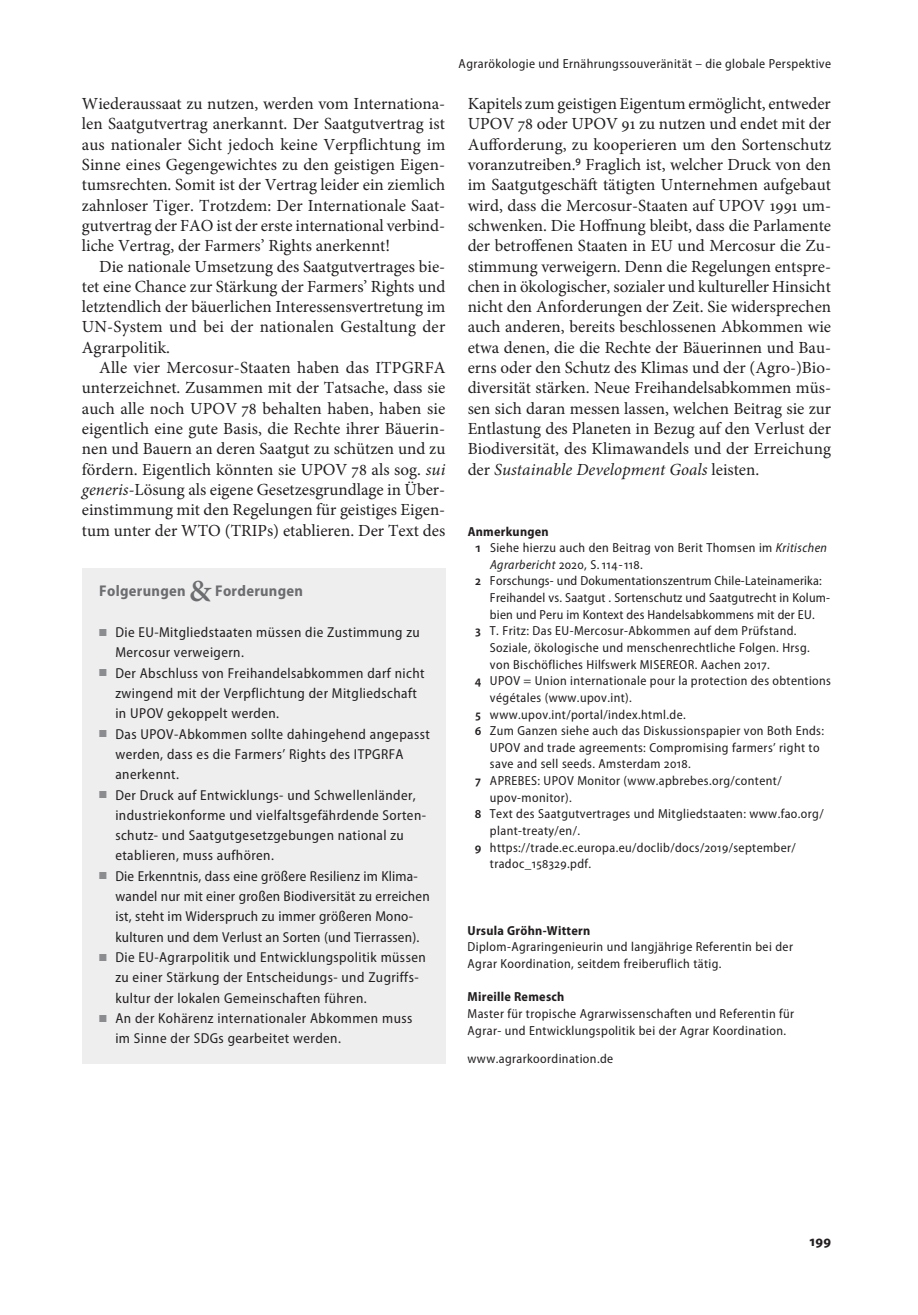
<style>
.page{position:relative;width:918px;height:1315px;background:#fff}
.page>*{position:absolute;margin:0;border:0;box-sizing:border-box;transform-origin:0 0}
.t1{font:16.97px/20.3px "Minion Pro";color:#231f20;text-align:justify}
.t2{font:700 semi-condensed 15.58px "Myriad Pro";letter-spacing:.02em;color:#6c6d70}
.t3{font:700 semi-condensed 14.88px "Myriad Pro";color:#231f20}
.t4{font:semi-condensed 14.35px/20.3px "Myriad Pro";letter-spacing:.03em;color:#231f20}
.t5{font:semi-condensed 13.12px/16.6px "Myriad Pro";letter-spacing:.03em;color:#231f20}
.t6{font:700 semi-condensed 13.12px "Myriad Pro";letter-spacing:.02em;color:#231f20}
.s1{font-style:italic}
.s2{font-family:"Minion Pro";font-weight:600;font-stretch:normal;font-size:30.8px}
.s3{color:#8a8c8f}
.s4{font-family:"Myriad Pro";font-stretch:semi-condensed;font-size:17.5px}
.s5{font-weight:600}
</style>
<div class="page">
<div style="left:82px;top:567px;width:363px;height:496px;background:#eeeeef"></div>
<p class="t1" style="left:82px;top:94px;width:365px">Wiederaussaat zu nutzen, werden vom Internationa&shy;len Saatgutvertrag anerkannt. Der Saatgutvertrag ist aus nationaler Sicht jedoch keine Verpflichtung im Sinne eines Gegengewichtes zu den geistigen Eigen&shy;tumsrechten. Somit ist der Vertrag leider ein ziemlich zahnloser Tiger. Trotzdem: Der Internationale Saat&shy;gutvertrag der FAO ist der erste international verbind&shy;liche Vertrag, der Farmers’ Rights anerkennt!</p>
<p class="t1" style="left:82px;top:256px;width:365px;text-indent:17px">Die nationale Umsetzung des Saatgutvertrages bie&shy;tet eine Chance zur Stärkung der Farmers’ Rights und letztendlich der bäuerlichen Interessensvertretung im UN-System und bei der nationalen Gestaltung der Agrarpolitik.</p>
<p class="t1" style="left:82px;top:357px;width:365px;text-indent:17px">Alle vier Mercosur-Staaten haben das ITPGRFA unterzeichnet. Zusammen mit der Tatsache, dass sie auch alle noch UPOV 78 behalten haben, haben sie eigentlich eine gute Basis, die Rechte ihrer Bäuerin&shy;nen und Bauern an deren Saatgut zu schützen und zu fördern. Eigentlich könnten sie UPOV 78 als sog. <span class="s1">sui generis-</span>Lösung als eigene Gesetzesgrundlage in Über&shy;einstimmung mit den Regelungen für geistiges Eigen&shy;tum unter der WTO (TRIPs) etablieren. Der Text des</p>
<p class="t2" style="left:99px;top:582px;width:205px">Folgerungen <span class="s2">&amp;</span> Forderungen</p>
<p class="t4" style="left:115px;top:622px;width:306px;text-indent:-16px"><span class="s3">■</span> Die EU-Mitgliedstaaten müssen die Zustimmung zu<br>Mercosur verweigern.</p>
<p class="t4" style="left:115px;top:663px;width:311px;text-indent:-16px"><span class="s3">■</span> Der Abschluss von Freihandelsabkommen darf nicht zwingend mit der Verpflichtung der Mitgliedschaft in UPOV gekoppelt werden.</p>
<p class="t4" style="left:115px;top:724px;width:316px;text-indent:-16px"><span class="s3">■</span> Das UPOV-Abkommen sollte dahingehend angepasst werden, dass es die Farmers’ Rights des ITPGRFA anerkennt.</p>
<p class="t4" style="left:115px;top:785px;width:311px;text-indent:-16px"><span class="s3">■</span> Der Druck auf Entwicklungs- und Schwellenländer, industriekonforme und vielfaltsgefährdende Sorten&shy;schutz- und Saatgutgesetzgebungen national zu etablieren, muss aufhören.</p>
<p class="t4" style="left:115px;top:866px;width:316px;text-indent:-16px"><span class="s3">■</span> Die Erkenntnis, dass eine größere Resilienz im Klima&shy;wandel nur mit einer großen Biodiversität zu erreichen ist, steht im Widerspruch zu immer größeren Mono&shy;kulturen und dem Verlust an Sorten (und Tierrassen).</p>
<p class="t4" style="left:115px;top:947px;width:312px;text-indent:-16px"><span class="s3">■</span> Die EU-Agrarpolitik und Entwicklungspolitik müssen zu einer Stärkung der Entscheidungs- und Zugriffs&shy;kultur der lokalen Gemeinschaften führen.</p>
<p class="t4" style="left:115px;top:1008px;width:298px;text-indent:-16px"><span class="s3">■</span> An der Kohärenz internationaler Abkommen muss im Sinne der SDGs gearbeitet werden.</p>
<p class="t5" style="left:458px;top:56px;width:374px">Agrarökologie und Ernährungssouveränität – die globale Perspektive</p>
<p class="t1" style="left:468px;top:94px;width:365px">Kapitels zum geistigen Eigentum ermöglicht, entweder UPOV 78 oder UPOV 91 zu nutzen und endet mit der Aufforderung, zu kooperieren um den Sortenschutz voranzutreiben.<span class="s4">9</span> Fraglich ist, welcher Druck von den im Saatgutgeschäft tätigten Unternehmen aufgebaut wird, dass die Mercosur-Staaten auf UPOV 1991 um&shy;schwenken. Die Hoffnung bleibt, dass die Parlamente der betroffenen Staaten in EU und Mercosur die Zu&shy;stimmung verweigern. Denn die Regelungen entspre&shy;chen in ökologischer, sozialer und kultureller Hinsicht nicht den Anforderungen der Zeit. Sie widersprechen auch anderen, bereits beschlossenen Abkommen wie etwa denen, die die Rechte der Bäuerinnen und Bau&shy;erns oder den Schutz des Klimas und der (Agro-)Bio&shy;diversität stärken. Neue Freihandelsabkommen müs&shy;sen sich daran messen lassen, welchen Beitrag sie zur Entlastung des Planeten in Bezug auf den Verlust der Biodiversität, des Klimawandels und der Erreichung der <span class="s1">Sustainable Development Goals</span> leisten.</p>
<p class="t6" style="left:468px;top:524px;width:83px">Anmerkungen</p>
<p class="t5" style="left:475px;top:540px;width:354px"><span class="s5">1</span> Siehe hierzu auch den Beitrag von Berit Thomsen im <span class="s1">Kritischen</span></p>
<p class="t5" style="left:490px;top:556px;width:154px"><span class="s1">Agrarbericht</span> 2020, S. 114-118.</p>
<p class="t5" style="left:475px;top:573px;width:349px"><span class="s5">2</span> Forschungs- und Dokumentationszentrum Chile-Lateinamerika:</p>
<p class="t5" style="left:490px;top:589px;width:342px">Freihandel vs. Saatgut . Sortenschutz und Saatgutrecht in Kolum-</p>
<p class="t5" style="left:490px;top:606px;width:326px">bien und Peru im Kontext des Handelsabkommens mit der EU.</p>
<p class="t5" style="left:475px;top:623px;width:323px"><span class="s5">3</span> T. Fritz: Das EU-Mercosur-Abkommen auf dem Prüfstand.</p>
<p class="t5" style="left:490px;top:639px;width:321px">Soziale, ökologische und menschenrechtliche Folgen. Hrsg.</p>
<p class="t5" style="left:490px;top:656px;width:281px">von Bischöfliches Hilfswerk MISEREOR. Aachen 2017.</p>
<p class="t5" style="left:475px;top:673px;width:358px"><span class="s5">4</span> UPOV = Union internationale pour la protection des obtentions</p>
<p class="t5" style="left:490px;top:689px;width:143px">végétales (www.upov.int).</p>
<p class="t5" style="left:475px;top:706px;width:212px"><span class="s5">5</span> www.upov.int/portal/index.html.de.</p>
<p class="t5" style="left:475px;top:722px;width:351px"><span class="s5">6</span> Zum Ganzen siehe auch das Diskussionspapier von Both Ends:</p>
<p class="t5" style="left:490px;top:739px;width:331px">UPOV and trade agreements: Compromising farmers’ right to</p>
<p class="t5" style="left:490px;top:756px;width:202px">save and sell seeds. Amsterdam 2018.</p>
<p class="t5" style="left:475px;top:772px;width:308px"><span class="s5">7</span> APREBES: UPOV Monitor (www.apbrebes.org/content/</p>
<p class="t5" style="left:490px;top:789px;width:83px">upov-monitor).</p>
<p class="t5" style="left:475px;top:806px;width:350px"><span class="s5">8</span> Text des Saatgutvertrages und Mitgliedstaaten: www.fao.org/</p>
<p class="t5" style="left:490px;top:822px;width:92px">plant-treaty/en/.</p>
<p class="t5" style="left:475px;top:839px;width:323px"><span class="s5">9</span> https://trade.ec.europa.eu/doclib/docs/2019/september/</p>
<p class="t5" style="left:490px;top:856px;width:103px">tradoc_158329.pdf.</p>
<p class="t6" style="left:467px;top:923px;width:124px">Ursula Gröhn-Wittern</p>
<p class="t5" style="left:467px;top:939px;width:327px">Diplom-Agraringenieurin und langjährige Referentin bei der<br>Agrar Koordination, seitdem freiberuflich tätig.</p>
<p class="t6" style="left:467px;top:989px;width:98px">Mireille Remesch</p>
<p class="t5" style="left:467px;top:1005px;width:328px">Master für tropische Agrarwissenschaften und Referentin für<br>Agrar- und Entwicklungspolitik bei der Agrar Koordination.</p>
<p class="t5" style="left:467px;top:1051px;width:147px">www.agrarkoordination.de</p>
<p class="t3" style="left:809px;top:1233px;width:23px">199</p>
</div>
